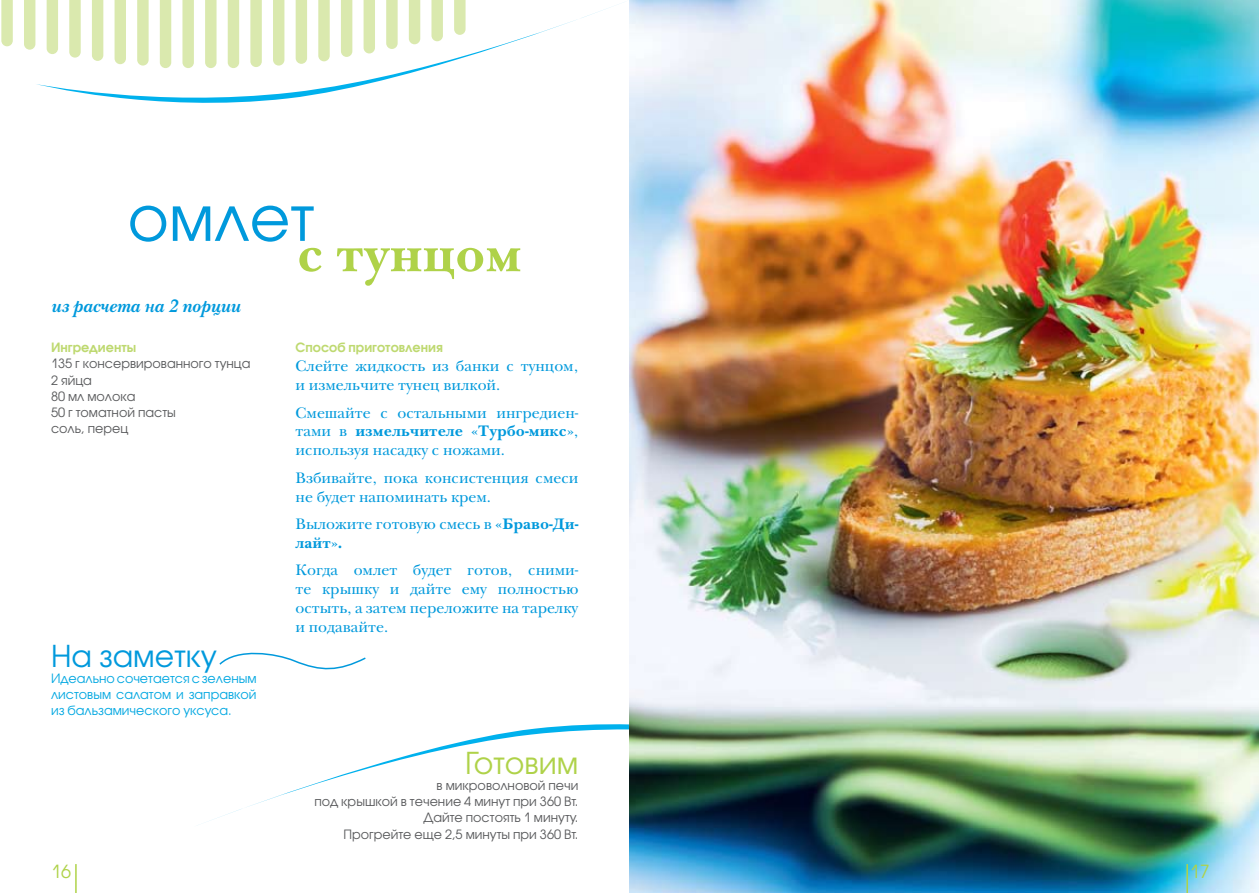
<style>
.page{position:relative;width:1259px;height:893px;background:#fff}
.page>*{position:absolute;margin:0;border:0;box-sizing:border-box;transform-origin:0 0}
.t1{font:63px "Avant Garde Gothic C";color:#0099dc}
.t2{font:700 52.5px "New Baskerville Exp Od C";color:#afd249}
.t3{font:30px "Avant Garde Gothic C";color:#0099dc}
.t4{font:30px "Avant Garde Gothic C";color:#afd249}
.t5{font:italic 700 18.75px "New Baskerville C";color:#0099dc}
.t6{font:18px "Avant Garde Gothic C";color:#afd249}
.t7{font:15.75px/18.9px "New Baskerville C";color:#0099dc}
.t8{font:12.75px/16.2px "Avant Garde Gothic C";color:#58595b;text-align:right}
.t9{font:12.75px/16.2px "Avant Garde Gothic C";color:#00a7e1;text-align:justify}
.t10{font:700 12.75px "Avant Garde Gothic C";color:#bed970}
.s1{font-weight:700}
</style>
<div class="page">
<svg style="left:24px;top:0;width:11px;height:50px"></svg>
<svg style="left:1px;top:0;width:12px;height:46px"></svg>
<svg style="left:36px;top:0;width:588px;height:103px"></svg>
<svg style="left:207px;top:724px;width:422px;height:98px"></svg>
<svg style="left:219px;top:652px;width:147px;height:18px"></svg>
<img style="left:629px;top:0;width:630px;height:893px">
<hr style="left:75px;top:864px;width:2px;height:29px;background:#afd249">
<hr style="left:1186px;top:864px;width:2px;height:29px;background:#afd249">
<h1 class="t1" style="left:128px;top:181px;width:188px">омлет</h1>
<h2 class="t2" style="left:297px;top:224px;width:226px">с тунцом</h2>
<p class="t5" style="left:51px;top:295px;width:191px">из расчета на 2 порции</p>
<p class="t10" style="left:51px;top:340px;width:87px">Ингредиенты</p>
<p class="t8" style="left:51px;top:356px;width:201px;text-align:left">135 г консервированного тунца<br>2 яйца<br>80 мл молока<br>50 г томатной пасты<br>соль, перец</p>
<h3 class="t3" style="left:51px;top:638px;width:167px">На заметку</h3>
<p class="t9" style="left:51px;top:670px;width:207px">Идеально сочетается с зеленым листовым салатом и заправкой из бальзамического уксуса.</p>
<p class="t6" style="left:51px;top:861px;width:21px">16</p>
<p class="t10" style="left:296px;top:340px;width:149px">Способ приготовления</p>
<p class="t7" style="left:296px;top:357px;width:284px">Слейте жидкость из банки с тунцом, и измельчите тунец вилкой.</p>
<p class="t7" style="left:296px;top:403px;width:284px;text-align:justify">Смешайте с остальными ингредиен&shy;тами в <span class="s1">измельчителе «Турбо-микс»</span>, используя насадку с ножами.</p>
<p class="t7" style="left:296px;top:468px;width:284px">Взбивайте, пока консистенция смеси не будет напоминать крем.</p>
<p class="t7" style="left:296px;top:515px;width:284px">Выложите готовую смесь в <span class="s1">«Браво-Ди&shy;лайт».</span></p>
<p class="t7" style="left:296px;top:561px;width:284px;text-align:justify">Когда омлет будет готов, сними&shy;те крышку и дайте ему полностью остыть, а затем переложите на тарелку и подавайте.</p>
<h3 class="t4" style="left:465px;top:745px;width:115px">Готовим</h3>
<p class="t8" style="left:314px;top:777px;width:265px">в микроволновой печи<br>под крышкой в течение 4 минут при 360 Вт.<br>Дайте постоять 1 минуту.<br>Прогрейте еще 2,5 минуты при 360 Вт.</p>
<p class="t6" style="left:1189px;top:861px;width:21px">17</p>
</div>
